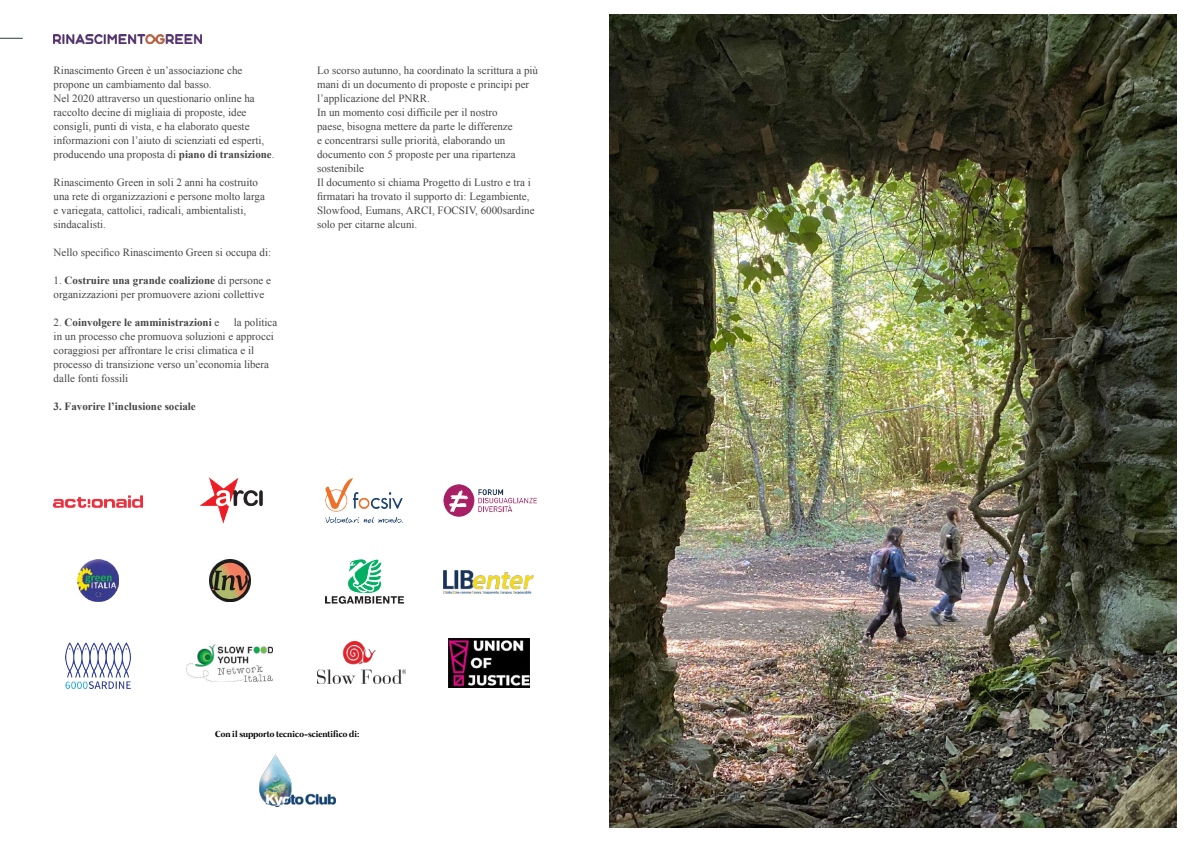
<style>
.page{position:relative;width:1191px;height:842px;background:#fff}
.page>*{position:absolute;margin:0;border:0;box-sizing:border-box;transform-origin:0 0}
.t1{font:11px/14px "Times New Roman";color:#464547}
.t2{font:700 11px "Times New Roman";color:#464547}
.t3{font:700 9px "Mermaid";color:#000}
.s1{font-weight:700}
.s2{font-weight:400}
</style>
<div class="page">
<img style="left:609px;top:14px;width:567px;height:814px">
<svg style="left:0;top:38px;width:23px;height:1px"></svg>
<img style="left:54px;top:34px;width:147px;height:9px">
<img style="left:65px;top:642px;width:66px;height:46px">
<img style="left:77px;top:560px;width:42px;height:41px">
<img style="left:209px;top:560px;width:41px;height:41px">
<img style="left:54px;top:495px;width:89px;height:12px">
<img style="left:325px;top:559px;width:79px;height:45px">
<img style="left:187px;top:644px;width:86px;height:38px">
<img style="left:325px;top:478px;width:78px;height:44px">
<img style="left:444px;top:570px;width:89px;height:23px">
<img style="left:318px;top:641px;width:88px;height:42px">
<img style="left:443px;top:484px;width:93px;height:32px">
<img style="left:199px;top:478px;width:64px;height:46px">
<img style="left:448px;top:638px;width:81px;height:49px">
<img style="left:259px;top:754px;width:77px;height:52px">
<p class="t1" style="left:54px;top:63px;width:222px">Rinascimento Green è un’associazione che propone un cambiamento dal basso.<br>Nel 2020 attraverso un questionario online ha raccolto decine di migliaia di proposte, idee consigli, punti di vista, e ha elaborato queste informazioni con l’aiuto di scienziati ed esperti, producendo una proposta di <span class="s1">piano di transizione</span>.</p>
<p class="t1" style="left:54px;top:175px;width:213px">Rinascimento Green in soli 2 anni ha costruito una rete di organizzazioni e persone molto larga e variegata, cattolici, radicali, ambientalisti, sindacalisti.</p>
<p class="t1" style="left:54px;top:245px;width:219px">Nello specifico Rinascimento Green si occupa di:</p>
<p class="t1" style="left:54px;top:273px;width:219px">1. <span class="s1">Costruire una grande coalizione</span> di persone e organizzazioni per promuovere azioni collettive</p>
<p class="t2" style="left:54px;top:315px;width:167px"><span class="s2">2.</span> Coinvolgere le amministrazioni <span class="s2">e</span></p>
<p class="t1" style="left:54px;top:315px;width:225px;text-indent:180px">la politica in un processo che promuova soluzioni e approcci coraggiosi per affrontare le crisi climatica e il processo di transizione verso un’economia libera dalle fonti fossili</p>
<p class="t2" style="left:54px;top:399px;width:144px">3. Favorire l’inclusione sociale</p>
<p class="t1" style="left:317px;top:63px;width:222px">Lo scorso autunno, ha coordinato la scrittura a più mani di un documento di proposte e principi per l’applicazione del PNRR.<br>In un momento cosi difficile per il nostro<br>paese, bisogna mettere da parte le differenze<br>e concentrarsi sulle priorità, elaborando un documento con 5 proposte per una ripartenza sostenibile<br>Il documento si chiama Progetto di Lustro e tra i firmatari ha trovato il supporto di: Legambiente, Slowfood, Eumans, ARCI, FOCSIV, 6000sardine solo per citarne alcuni.</p>
<p class="t3" style="left:215px;top:729px;width:145px">Con il supporto tecnico-scientifico di:</p>
</div>
